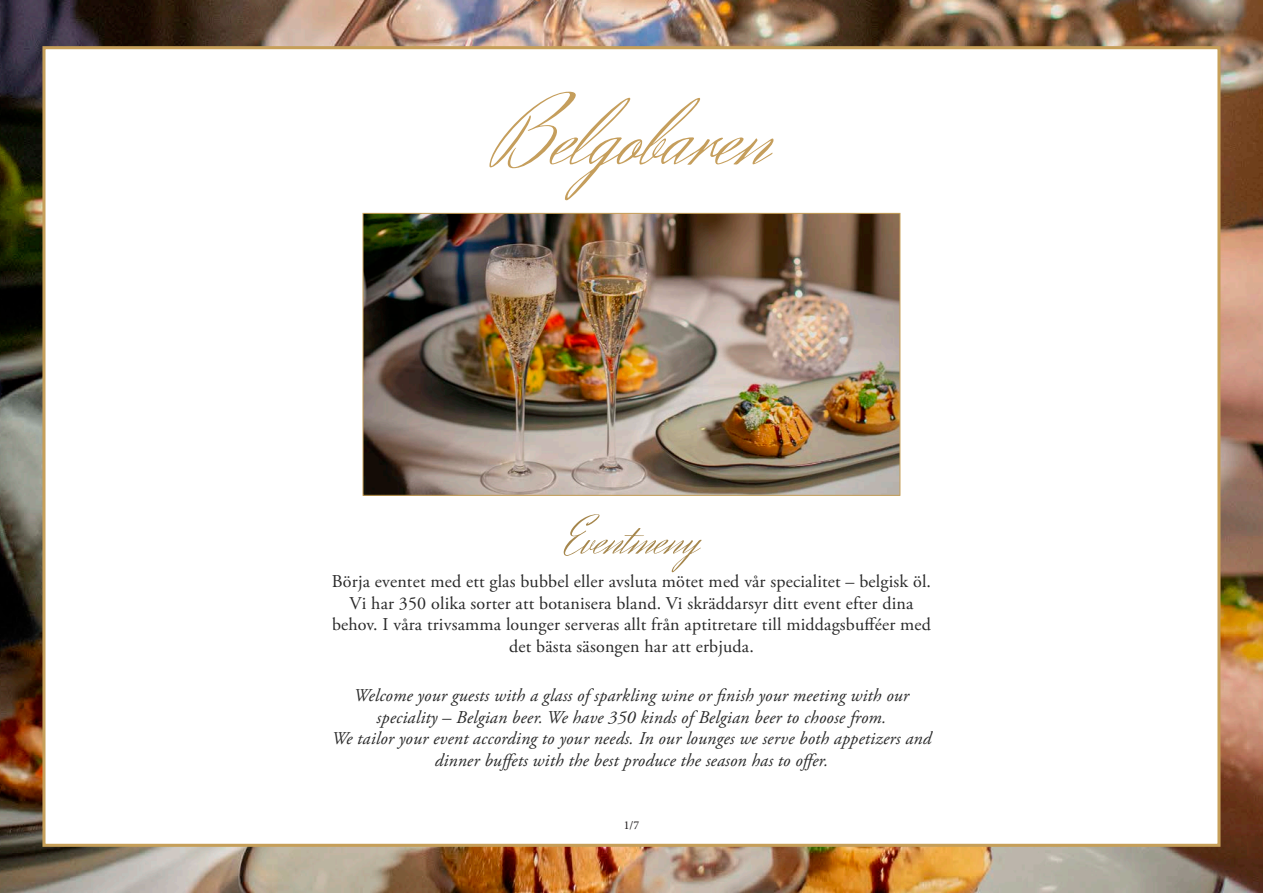
<style>
.page{position:relative;width:1263px;height:893px;background:#fff}
.page>*{position:absolute;margin:0;border:0;box-sizing:border-box;transform-origin:0 0}
.t1{font:51px "Herr Von Muellerhoff";color:#a5864c}
.t2{font:italic 18px/21.6px "Adobe Garamond Pro";letter-spacing:.01em;color:#292929;text-align:center}
.t3{font:18px/21.6px "Adobe Garamond Pro";letter-spacing:.01em;color:#292929;text-align:center}
.t4{font:12px "Minion Pro";color:#231f20}
</style>
<div class="page">
<img style="left:0;top:0;width:1263px;height:893px">
<div style="left:42px;top:46px;width:1178px;height:801px;background:#fff;border:3px solid #c69f59"></div>
<img style="left:365px;top:215px;width:533px;height:279px">
<div style="left:363px;top:213px;width:537px;height:283px;border:1px solid #c69f57"></div>
<svg style="left:489px;top:92px;width:284px;height:108px"></svg>
<p class="t1" style="left:564px;top:506px;width:136px">Eventmeny</p>
<p class="t3" style="left:332px;top:571px;width:601px">Börja eventet med ett glas bubbel eller avsluta mötet med vår specialitet – belgisk öl.<br>Vi har 350 olika sorter att botanisera bland. Vi skräddarsyr ditt event efter dina behov. I våra trivsamma lounger serveras allt från aptitretare till middagsbufféer med det bästa säsongen har att erbjuda.</p>
<p class="t2" style="left:332px;top:685px;width:601px">Welcome your guests with a glass of sparkling wine or finish your meeting with our speciality – Belgian beer. We have 350 kinds of Belgian beer to choose from.<br>We tailor your event according to your needs. In our lounges we serve both appetizers and dinner buffets with the best produce the season has to offer.</p>
<p class="t4" style="left:624px;top:817px;width:17px">1/7</p>
</div>
